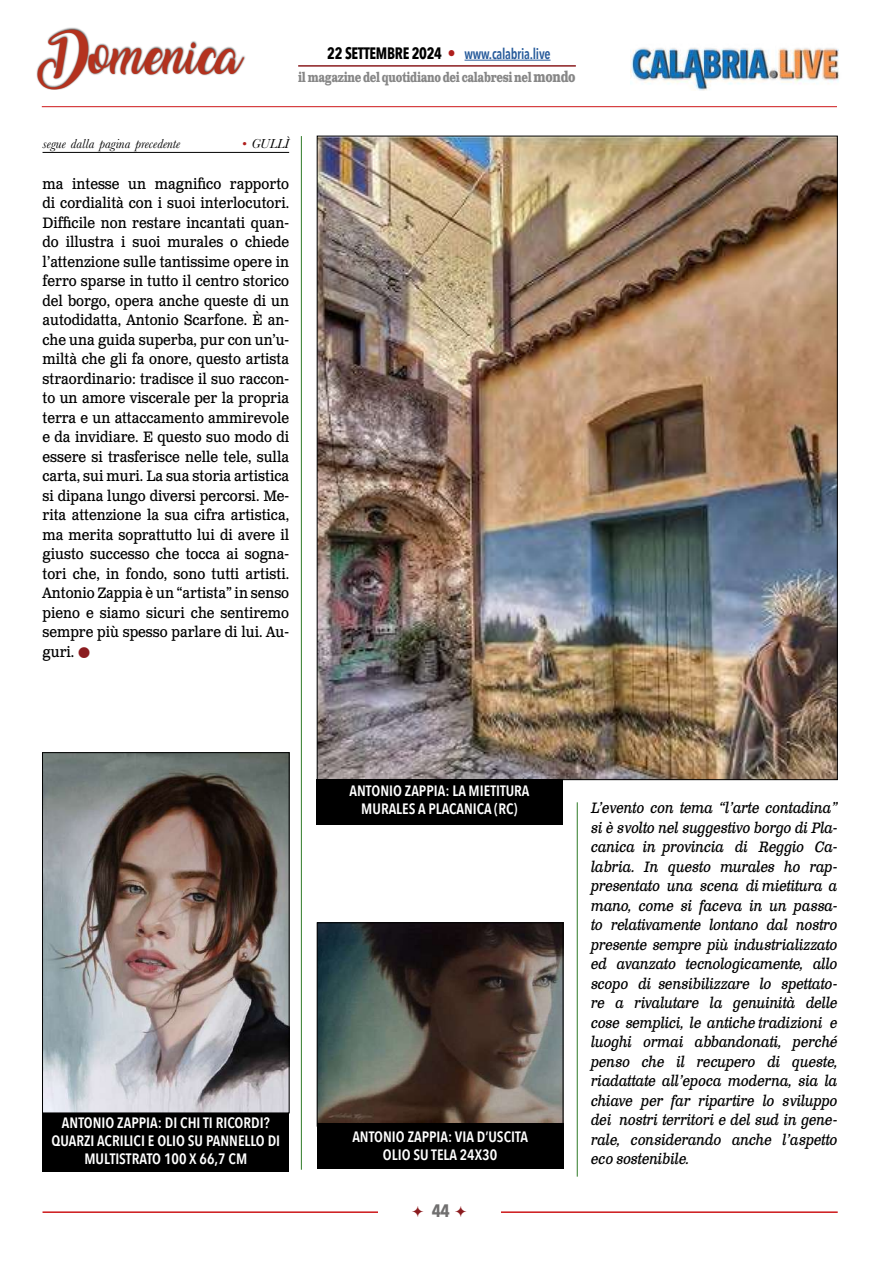
<style>
.page{position:relative;width:893px;height:1263px;background:#fff}
.page>*{position:absolute;margin:0;border:0;box-sizing:border-box;transform-origin:0 0}
.t1{font:33px "Amarillo";color:#b4321e}
.t2{font:700 18px "Avenir Next Condensed";color:#706f6f}
.t3{font:15px/19.5px "Clarendon Text Pro";color:#000;text-align:justify;scale:.9 1}
.t4{font:italic 15px/19.5px "Clarendon Text Pro";letter-spacing:-.02em;color:#000;text-align:justify;scale:.9 1}
.t5{font:600 15px/18px "Avenir Next Condensed";color:#fff;text-align:center}
.t6{font:600 15px "Avenir Next Condensed";letter-spacing:-.02em;color:#275b9b;scale:.9 1}
.t7{font:700 13.5px "Clarendon Text Pro";letter-spacing:-.03em;color:#878787;scale:.75 1}
.t8{font:italic 13.5px "Baskerville";color:#000}
.s1{font-weight:700;font-size:16.5px;color:#000}
.s2{font-family:"Clarendon Text Pro";font-weight:700;font-size:16.5px;color:#af1f1d}
.s3{font-size:15px}
.s4{color:#af1f1d}
</style>
<div class="page">
<hr style="left:465px;top:60px;width:86px;height:1px;background:#275b9b">
<hr style="left:298px;top:65px;width:278px;height:2px;background:#8b1c1f">
<img style="left:631px;top:47px;width:208px;height:44px">
<hr style="left:42px;top:106px;width:795px;height:1px;background:#cd1719">
<div style="left:36px;top:27px;width:210px;height:63px;background:#000;opacity:.75"></div>
<hr style="left:43px;top:1211px;width:795px;height:2px;background:#cd1719">
<div style="left:378px;top:1199px;width:122px;height:29px;background:#fff"></div>
<hr style="left:43px;top:152px;width:246px;height:1px;background:#000">
<img style="left:319px;top:138px;width:517px;height:640px">
<img style="left:44px;top:754px;width:244px;height:357px">
<div style="left:42px;top:752px;width:248px;height:361px;border:1px solid #000"></div>
<div style="left:43px;top:1113px;width:246px;height:58px;background:#000"></div>
<div style="left:316px;top:780px;width:247px;height:45px;background:#000"></div>
<div style="left:317px;top:1122px;width:246px;height:47px;background:#000"></div>
<img style="left:319px;top:924px;width:242px;height:199px">
<div style="left:317px;top:922px;width:246px;height:204px;border:1px solid #000"></div>
<hr style="left:301px;top:136px;width:1px;height:1034px;background:#2f7b27">
<hr style="left:577px;top:802px;width:1px;height:374px;background:#2f7b27">
<h1 class="t1" style="left:43px;top:43px;width:200px">Domenica</h1>
<p class="t6" style="left:327px;top:41px;width:250px"><span class="s1">22 SETTEMBRE 2024</span> <span class="s2">•</span> www.calabria.live</p>
<p class="t7" style="left:298px;top:69px;width:371px">il magazine del quotidiano dei calabresi nel <span class="s3">mondo</span></p>
<p class="t8" style="left:43px;top:135px;width:139px">segue dalla pagina precedente</p>
<p class="t8" style="left:242px;top:135px;width:49px"><span class="s4">•</span> GULLÌ</p>
<p class="t3" style="left:43px;top:175px;width:276px">ma intesse un magnifico rapporto di cordialità con i suoi interlocutori.<br>Difficile non restare incantati quan&shy;do illustra i suoi murales o chiede l’attenzione sulle tantissime opere in ferro sparse in tutto il centro storico del borgo, opera anche queste di un autodidatta, Antonio Scarfone. È an&shy;che una guida superba, pur con un’u&shy;miltà che gli fa onore, questo artista straordinario: tradisce il suo raccon&shy;to un amore viscerale per la propria terra e un attaccamento ammirevole e da invidiare. E questo suo modo di essere si trasferisce nelle tele, sulla carta, sui muri. La sua storia artistica si dipana lungo diversi percorsi. Me&shy;rita attenzione la sua cifra artistica, ma merita soprattutto lui di avere il giusto successo che tocca ai sogna&shy;tori che, in fondo, sono tutti artisti.<br>Antonio Zappia è un “artista” in senso pieno e siamo sicuri che sentiremo sempre più spesso parlare di lui. Au&shy;guri.</p>
<p class="t5" style="left:51px;top:1114px;width:230px">ANTONIO ZAPPIA: DI CHI TI RICORDI?<br>QUARZI ACRILICI E OLIO SU PANNELLO DI<br>MULTISTRATO 100 X 66,7 CM</p>
<p class="t5" style="left:350px;top:781px;width:181px">ANTONIO ZAPPIA: LA MIETITURA<br>MURALES A PLACANICA (RC)</p>
<p class="t5" style="left:352px;top:1127px;width:177px">ANTONIO ZAPPIA: VIA D’USCITA<br>OLIO SU TELA 24X30</p>
<p class="t2" style="left:432px;top:1200px;width:19px">44</p>
<p class="t4" style="left:591px;top:798px;width:276px">L’evento con tema “l’arte contadina” si è svolto nel suggestivo borgo di Pla&shy;canica in provincia di Reggio Ca&shy;labria. In questo murales ho rap&shy;presentato una scena di mietitura a mano, come si faceva in un passa&shy;to relativamente lontano dal nostro presente sempre più industrializzato ed avanzato tecnologicamente, allo scopo di sensibilizzare lo spettato&shy;re a rivalutare la genuinità delle cose semplici, le antiche tradizioni e luoghi ormai abbandonati, perché penso che il recupero di queste, riadattate all’epoca moderna, sia la chiave per far ripartire lo sviluppo dei nostri territori e del sud in gene&shy;rale, considerando anche l’aspetto eco sostenibile.</p>
</div>
